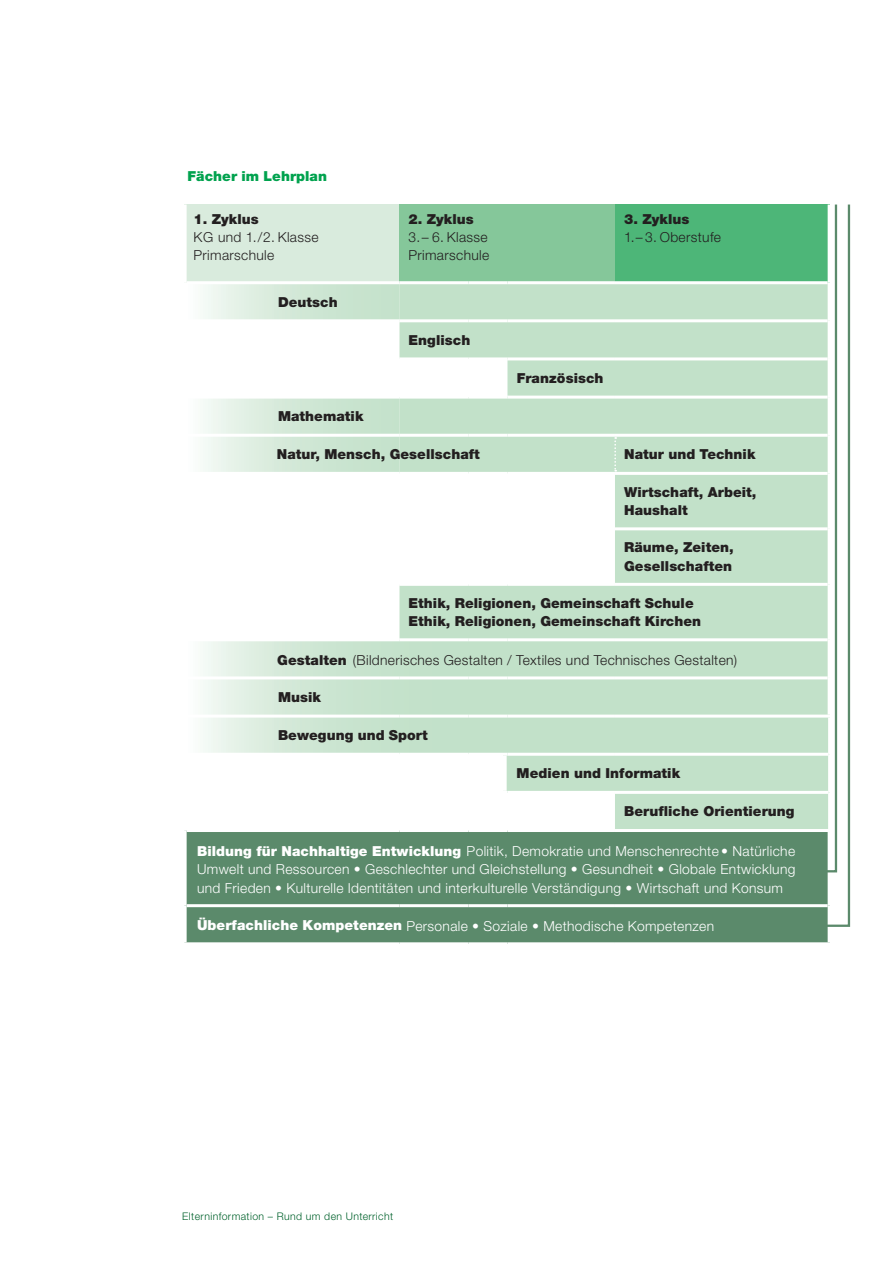
<style>
.page{position:relative;width:893px;height:1263px;background:#fff}
.page>*{position:absolute;margin:0;border:0;box-sizing:border-box;transform-origin:0 0}
.t1{font:300 13.8px/18.5px "Helvetica Neue LT Std";letter-spacing:.025em;color:#fff;text-align:justify}
.t2{font:900 13.8px/18.5px "Helvetica Neue LT Std";letter-spacing:.005em;color:#231f20}
.t3{font:300 13.8px/18.5px "Helvetica Neue LT Std";letter-spacing:.025em;color:#231f20}
.t4{font:900 13.8px "Helvetica Neue LT Std";letter-spacing:.005em;color:#00a24e}
.t5{font:300 10.5px "Helvetica Neue LT Std";letter-spacing:.035em;color:#00622c}
.s1{font-weight:900}
</style>
<div class="page">
<div style="left:184px;top:205px;width:215px;height:78px;background:#d9ebdd"></div>
<div style="left:399px;top:205px;width:216px;height:78px;background:#85c79a"></div>
<div style="left:615px;top:205px;width:215px;height:78px;background:#4db678"></div>
<svg style="left:203px;top:284px;width:196px;height:35px;background:#d5e9d9"></svg>
<div style="left:399px;top:284px;width:423px;height:73px;background:#c2e1c9"></div>
<svg style="left:203px;top:322px;width:412px;height:431px"></svg>
<svg style="left:399px;top:360px;width:423px;height:469px;fill:#c2e1c9"></svg>
<div style="left:503px;top:754px;width:327px;height:38px;background:#c2e1c9"></div>
<div style="left:187px;top:832px;width:641px;height:110px;background:#5b8a6b"></div>
<div style="left:182px;top:205px;width:5px;height:78px;background:#fff"></div>
<hr style="left:187px;top:281px;width:212px;height:3px;background:#fff">
<hr style="left:399px;top:281px;width:69px;height:3px;background:#fff">
<hr style="left:468px;top:281px;width:35px;height:3px;background:#fff">
<hr style="left:507px;top:281px;width:108px;height:3px;background:#fff">
<hr style="left:615px;top:281px;width:213px;height:3px;background:#fff">
<hr style="left:399px;top:319px;width:69px;height:3px;background:#fff">
<hr style="left:468px;top:319px;width:35px;height:3px;background:#fff">
<svg style="left:503px;top:319px;width:4px;height:3px"></svg>
<hr style="left:507px;top:319px;width:108px;height:3px;background:#fff">
<hr style="left:615px;top:319px;width:213px;height:3px;background:#fff">
<hr style="left:187px;top:357px;width:212px;height:3px;background:#fff">
<hr style="left:399px;top:357px;width:69px;height:3px;background:#fff">
<hr style="left:468px;top:357px;width:35px;height:3px;background:#fff">
<svg style="left:503px;top:357px;width:4px;height:3px"></svg>
<hr style="left:507px;top:357px;width:108px;height:3px;background:#fff">
<hr style="left:187px;top:396px;width:212px;height:3px;background:#fff">
<hr style="left:399px;top:396px;width:69px;height:3px;background:#fff">
<hr style="left:468px;top:396px;width:35px;height:3px;background:#fff">
<svg style="left:503px;top:396px;width:4px;height:3px"></svg>
<hr style="left:507px;top:396px;width:108px;height:3px;background:#fff">
<hr style="left:615px;top:396px;width:213px;height:3px;background:#fff">
<hr style="left:187px;top:434px;width:212px;height:3px;background:#fff">
<hr style="left:399px;top:434px;width:69px;height:3px;background:#fff">
<hr style="left:468px;top:434px;width:35px;height:3px;background:#fff">
<svg style="left:503px;top:434px;width:4px;height:3px"></svg>
<hr style="left:507px;top:434px;width:108px;height:3px;background:#fff">
<hr style="left:615px;top:434px;width:213px;height:3px;background:#fff">
<hr style="left:187px;top:472px;width:212px;height:3px;background:#fff">
<hr style="left:399px;top:472px;width:69px;height:3px;background:#fff">
<hr style="left:468px;top:472px;width:35px;height:3px;background:#fff">
<svg style="left:503px;top:472px;width:4px;height:3px"></svg>
<hr style="left:507px;top:472px;width:108px;height:3px;background:#fff">
<hr style="left:615px;top:472px;width:213px;height:3px;background:#fff">
<hr style="left:187px;top:527px;width:212px;height:3px;background:#fff">
<hr style="left:399px;top:527px;width:69px;height:3px;background:#fff">
<hr style="left:468px;top:527px;width:35px;height:3px;background:#fff">
<svg style="left:503px;top:527px;width:4px;height:3px"></svg>
<hr style="left:507px;top:527px;width:108px;height:3px;background:#fff">
<hr style="left:615px;top:527px;width:213px;height:3px;background:#fff">
<hr style="left:187px;top:583px;width:212px;height:3px;background:#fff">
<hr style="left:399px;top:583px;width:69px;height:3px;background:#fff">
<hr style="left:468px;top:583px;width:35px;height:3px;background:#fff">
<svg style="left:503px;top:583px;width:4px;height:3px"></svg>
<hr style="left:507px;top:583px;width:108px;height:3px;background:#fff">
<hr style="left:615px;top:583px;width:213px;height:3px;background:#fff">
<hr style="left:187px;top:638px;width:212px;height:3px;background:#fff">
<hr style="left:399px;top:638px;width:69px;height:3px;background:#fff">
<hr style="left:468px;top:638px;width:35px;height:3px;background:#fff">
<svg style="left:503px;top:638px;width:4px;height:3px"></svg>
<hr style="left:507px;top:638px;width:108px;height:3px;background:#fff">
<hr style="left:615px;top:638px;width:213px;height:3px;background:#fff">
<hr style="left:187px;top:676px;width:212px;height:3px;background:#fff">
<hr style="left:399px;top:676px;width:69px;height:3px;background:#fff">
<hr style="left:468px;top:676px;width:35px;height:3px;background:#fff">
<svg style="left:503px;top:676px;width:4px;height:3px"></svg>
<hr style="left:507px;top:676px;width:108px;height:3px;background:#fff">
<hr style="left:615px;top:676px;width:213px;height:3px;background:#fff">
<hr style="left:187px;top:715px;width:212px;height:3px;background:#fff">
<hr style="left:399px;top:715px;width:69px;height:3px;background:#fff">
<hr style="left:468px;top:715px;width:35px;height:3px;background:#fff">
<svg style="left:503px;top:715px;width:4px;height:3px"></svg>
<hr style="left:507px;top:715px;width:108px;height:3px;background:#fff">
<hr style="left:615px;top:715px;width:217px;height:3px;background:#fff">
<hr style="left:615px;top:753px;width:213px;height:3px;background:#fff">
<hr style="left:615px;top:791px;width:213px;height:3px;background:#fff">
<svg style="left:399px;top:753px;width:216px;height:79px"></svg>
<hr style="left:507px;top:829px;width:108px;height:3px;background:#fff">
<hr style="left:187px;top:904px;width:212px;height:3px;background:#fff">
<hr style="left:399px;top:904px;width:69px;height:3px;background:#fff">
<hr style="left:468px;top:904px;width:35px;height:3px;background:#fff">
<svg style="left:503px;top:904px;width:4px;height:3px"></svg>
<hr style="left:507px;top:904px;width:108px;height:3px;background:#fff">
<hr style="left:615px;top:904px;width:213px;height:3px;background:#fff">
<svg style="left:822px;top:204px;width:29px;height:724px"></svg>
<div style="left:580px;top:415px;width:70px;height:79px;background:#fff;opacity:.75"></div>
<svg style="left:614px;top:437px;width:2px;height:35px"></svg>
<p class="t4" style="left:188px;top:168px;width:141px">Fächer im Lehrplan</p>
<p class="t2" style="left:194px;top:209px;width:67px">1. Zyklus</p>
<p class="t3" style="left:194px;top:228px;width:127px">KG und 1./2. Klasse<br>Primarschule</p>
<p class="t2" style="left:278px;top:292px;width:61px">Deutsch</p>
<p class="t2" style="left:278px;top:407px;width:87px">Mathematik</p>
<p class="t2" style="left:408px;top:209px;width:67px">2. Zyklus</p>
<p class="t3" style="left:408px;top:228px;width:82px">3.– 6. Klasse<br>Primarschule</p>
<p class="t2" style="left:624px;top:209px;width:67px">3. Zyklus</p>
<p class="t3" style="left:624px;top:228px;width:98px">1.– 3. Oberstufe</p>
<p class="t2" style="left:408px;top:331px;width:63px">Englisch</p>
<p class="t2" style="left:517px;top:369px;width:88px">Französisch</p>
<p class="t2" style="left:277px;top:445px;width:205px">Natur, Mensch, Gesellschaft</p>
<p class="t2" style="left:624px;top:445px;width:133px">Natur und Technik</p>
<p class="t2" style="left:624px;top:483px;width:134px">Wirtschaft, Arbeit,<br>Haushalt</p>
<p class="t2" style="left:624px;top:538px;width:111px">Räume, Zeiten,<br>Gesellschaften</p>
<p class="t2" style="left:408px;top:594px;width:294px">Ethik, Religionen, Gemeinschaft Schule<br>Ethik, Religionen, Gemeinschaft Kirchen</p>
<p class="t3" style="left:277px;top:651px;width:461px"><span class="s1">Gestalten</span> (Bildnerisches Gestalten / Textiles und Technisches Gestalten)</p>
<p class="t2" style="left:278px;top:688px;width:44px">Musik</p>
<p class="t2" style="left:278px;top:726px;width:151px">Bewegung und Sport</p>
<p class="t2" style="left:517px;top:764px;width:165px">Medien und Informatik</p>
<p class="t2" style="left:624px;top:802px;width:172px">Berufliche Orientierung</p>
<p class="t1" style="left:197px;top:841px;width:600px"><span class="s1">Bildung für Nachhaltige Entwicklung</span> Politik, Demokratie und Menschenrechte • Natürliche Umwelt und Ressourcen • Geschlechter und Gleichstellung • Gesundheit • Globale Entwicklung und Frieden • Kulturelle Identitäten und interkulturelle Verständigung • Wirtschaft und Konsum</p>
<p class="t1" style="left:197px;top:916px;width:518px"><span class="s1">Überfachliche Kompetenzen</span> Personale • Soziale • Methodische Kompetenzen</p>
<p class="t5" style="left:182px;top:1210px;width:212px">Elterninformation – Rund um den Unterricht</p>
</div>
